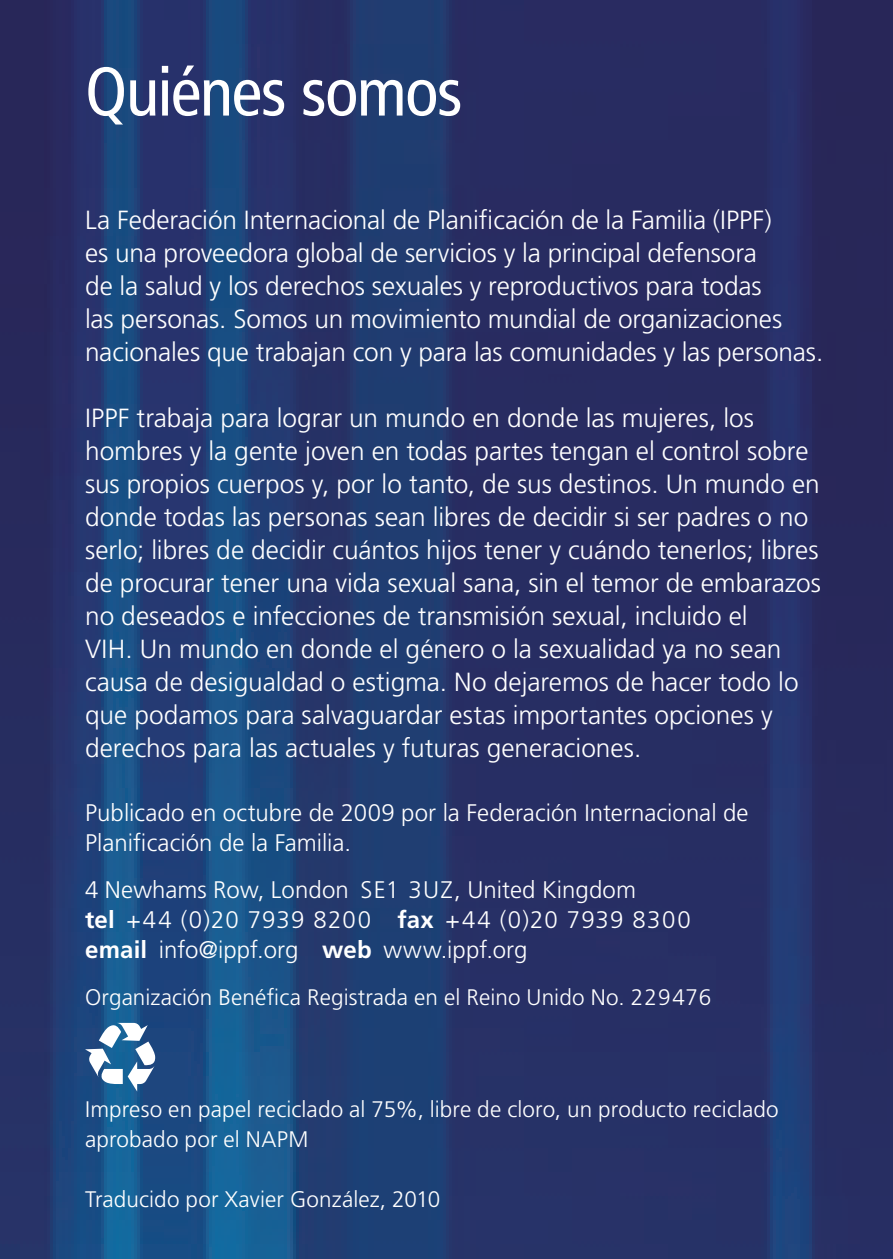
<style>
.page{position:relative;width:893px;height:1259px;background:#fff}
.page>*{position:absolute;margin:0;border:0;box-sizing:border-box;transform-origin:0 0}
.t1{font:condensed 69px "Frutiger LT Std";letter-spacing:-.02em;color:#fff}
.t2{font:300 26.4px/33px "Frutiger LT Std";letter-spacing:-.005em;color:#fff}
.t3{font:300 24px/30px "Frutiger LT Std";letter-spacing:.005em;color:#fff}
.t4{font:300 22.5px/30px "Frutiger LT Std";letter-spacing:.005em;color:#fff}
.s1{font-weight:700}
</style>
<div class="page">
<img style="left:0;top:0;width:893px;height:1259px">
<svg style="left:85px;top:1023px;width:70px;height:68px"></svg>
<h1 class="t1" style="left:85px;top:51px;width:379px">Quiénes somos</h1>
<p class="t2" style="left:85px;top:204px;width:740px">La Federación Internacional de Planificación de la Familia (IPPF)<br>es una proveedora global de servicios y la principal defensora<br>de la salud y los derechos sexuales y reproductivos para todas<br>las personas. Somos un movimiento mundial de organizaciones nacionales que trabajan con y para las comunidades y las personas.</p>
<p class="t2" style="left:85px;top:402px;width:737px">IPPF trabaja para lograr un mundo en donde las mujeres, los hombres y la gente joven en todas partes tengan el control sobre sus propios cuerpos y, por lo tanto, de sus destinos. Un mundo en donde todas las personas sean libres de decidir si ser padres o no serlo; libres de decidir cuántos hijos tener y cuándo tenerlos; libres de procurar tener una vida sexual sana, sin el temor de embarazos no deseados e infecciones de transmisión sexual, incluido el<br>VIH. Un mundo en donde el género o la sexualidad ya no sean causa de desigualdad o estigma. No dejaremos de hacer todo lo que podamos para salvaguardar estas importantes opciones y derechos para las actuales y futuras generaciones.</p>
<p class="t3" style="left:85px;top:798px;width:665px">Publicado en octubre de 2009 por la Federación Internacional de<br>Planificación de la Familia.</p>
<p class="t3" style="left:85px;top:875px;width:607px">4 Newhams Row, London SE1 3UZ, United Kingdom<br><span class="s1">tel</span> +44 (0)20 7939 8200 <span class="s1">fax</span> +44 (0)20 7939 8300 <span class="s1">email</span> info@ippf.org <span class="s1">web</span> www.ippf.org</p>
<p class="t4" style="left:85px;top:983px;width:628px">Organización Benéfica Registrada en el Reino Unido No. 229476</p>
<p class="t4" style="left:85px;top:1094px;width:695px">Impreso en papel reciclado al 75%, libre de cloro, un producto reciclado aprobado por el NAPM</p>
<p class="t4" style="left:85px;top:1184px;width:357px">Traducido por Xavier González, 2010</p>
</div>
